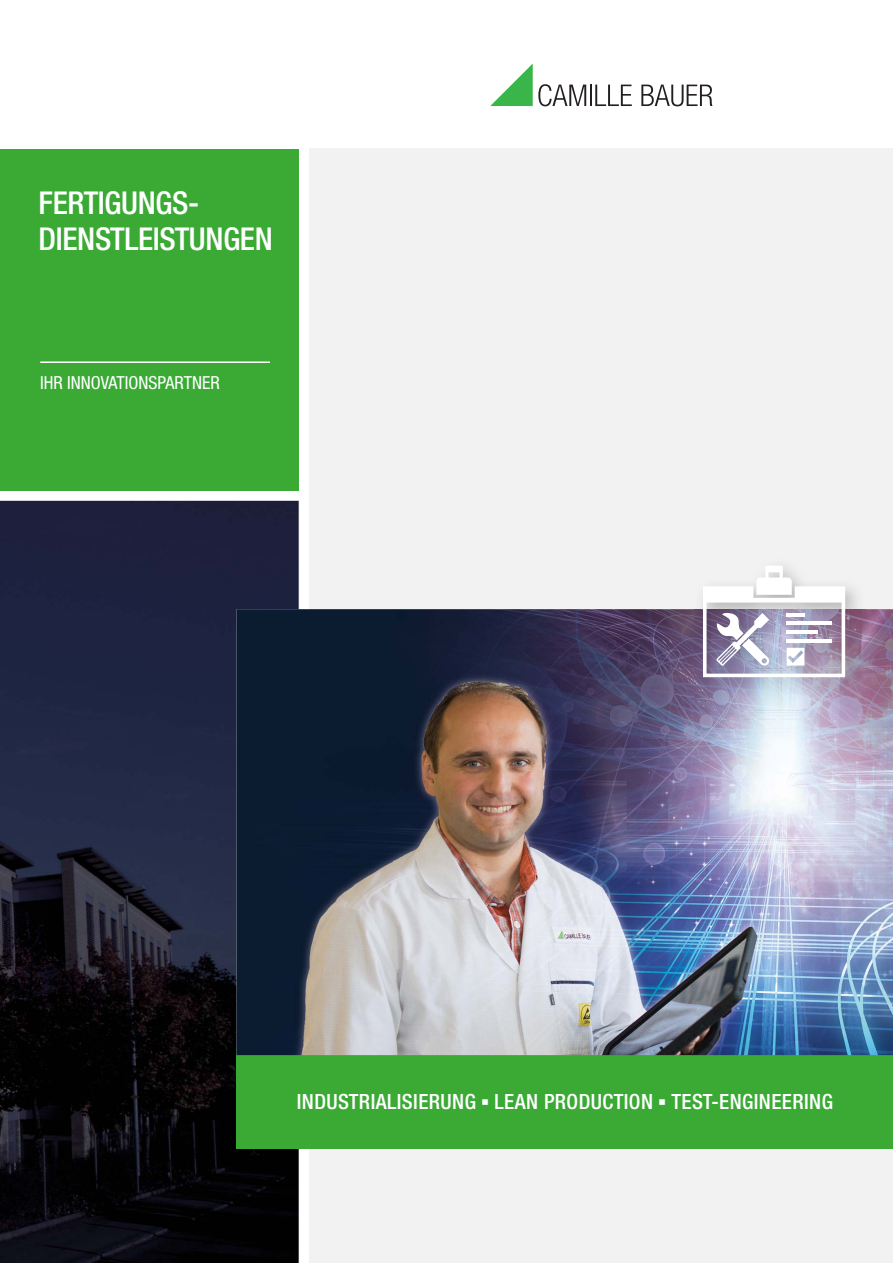
<style>
.page{position:relative;width:893px;height:1263px;background:#fff}
.page>*{position:absolute;margin:0;border:0;box-sizing:border-box;transform-origin:0 0}
.t1{font:500 condensed 31.5px/36px "Helvetica Neue LTW1 G";letter-spacing:-.01em;color:#fff}
.t2{font:500 condensed 21px "Helvetica Neue LTW1 G";letter-spacing:.02em;color:#fff}
.t3{font:condensed 18px "Helvetica Neue LTW1 G";color:#fff}
.s1{font-family:"Arial";font-weight:700;font-stretch:normal}
</style>
<div class="page">
<img style="left:0;top:501px;width:298px;height:762px">
<div style="left:309px;top:149px;width:583px;height:1114px;background:#f2f2f2"></div>
<div style="left:0;top:149px;width:298px;height:341px;background:#3aaa35"></div>
<svg style="left:490px;top:64px;width:42px;height:42px"></svg>
<svg style="left:538px;top:84px;width:93px;height:22px"></svg>
<svg style="left:641px;top:85px;width:71px;height:21px"></svg>
<hr style="left:40px;top:362px;width:230px;height:1px;background:#fff">
<div style="left:236px;top:1055px;width:656px;height:94px;background:#3aaa35"></div>
<img style="left:236px;top:609px;width:656px;height:446px">
<img style="left:694px;top:587px;width:171px;height:110px">
<svg style="left:703px;top:566px;width:142px;height:111px"></svg>
<h1 class="t1" style="left:38px;top:189px;width:236px">FERTIGUNGS-<br>DIENSTLEISTUNGEN</h1>
<p class="t3" style="left:40px;top:376px;width:181px">IHR INNOVATIONSPARTNER</p>
<p class="t2" style="left:297px;top:1095px;width:537px">INDUSTRIALISIERUNG <span class="s1">▪</span> LEAN PRODUCTION <span class="s1">▪</span> TEST-ENGINEERING</p>
</div>
